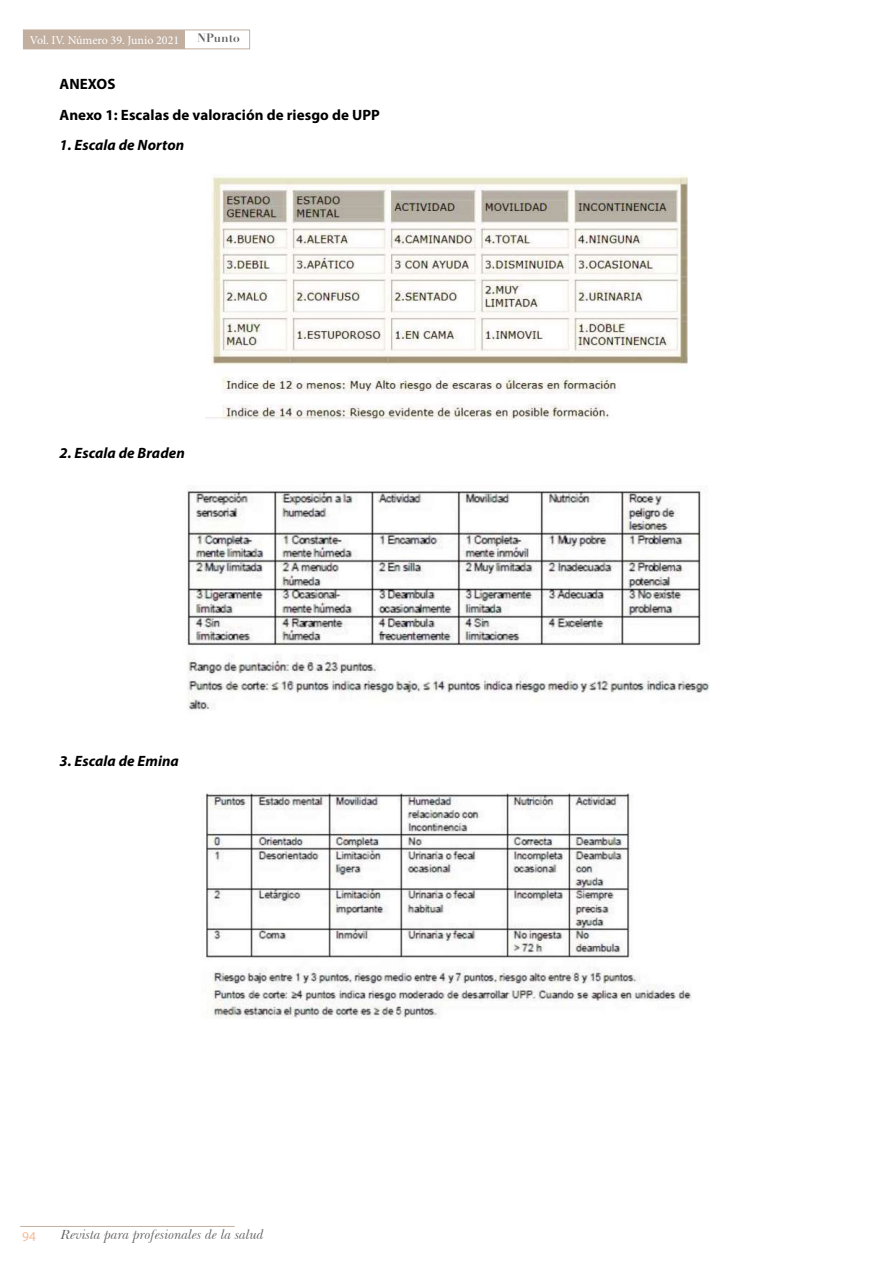
<style>
.page{position:relative;width:893px;height:1263px;background:#fff}
.page>*{position:absolute;margin:0;border:0;box-sizing:border-box;transform-origin:0 0}
.t1{font:italic 700 15px "Myriad Pro";letter-spacing:.005em;color:#000}
.t2{font:700 15px/30.8px "Myriad Pro";letter-spacing:.005em;color:#000}
.t3{font:italic 13.5px "Baskerville BT";color:#646363}
.t4{font:13.5px "Myriad Pro";color:#f6bc96}
.t5{font:12px "Minion Pro";color:#fff}
.t6{font:700 12px "Didot LH";color:#646363}
</style>
<div class="page">
<div style="left:23px;top:30px;width:227px;height:19px;border:1px solid #c2afa0"></div>
<div style="left:23px;top:30px;width:162px;height:19px;background:#c2afa0"></div>
<hr style="left:20px;top:1226px;width:215px;height:1px;background:#c2afa0">
<img style="left:205px;top:174px;width:483px;height:245px">
<img style="left:187px;top:490px;width:522px;height:221px">
<img style="left:206px;top:793px;width:485px;height:226px">
<p class="t5" style="left:30px;top:32px;width:151px">Vol. IV. Número 39. Junio 2021</p>
<p class="t6" style="left:197px;top:31px;width:44px">NPunto</p>
<p class="t2" style="left:60px;top:69px;width:322px">ANEXOS<br>Anexo 1: Escalas de valoración de riesgo de UPP</p>
<p class="t1" style="left:60px;top:137px;width:126px">1. Escala de Norton</p>
<p class="t1" style="left:60px;top:445px;width:127px">2. Escala de Braden</p>
<p class="t1" style="left:60px;top:752px;width:121px">3. Escala de Emina</p>
<p class="t4" style="left:22px;top:1228px;width:15px">94</p>
<p class="t3" style="left:61px;top:1227px;width:205px">Revista para profesionales de la salud</p>
</div>
